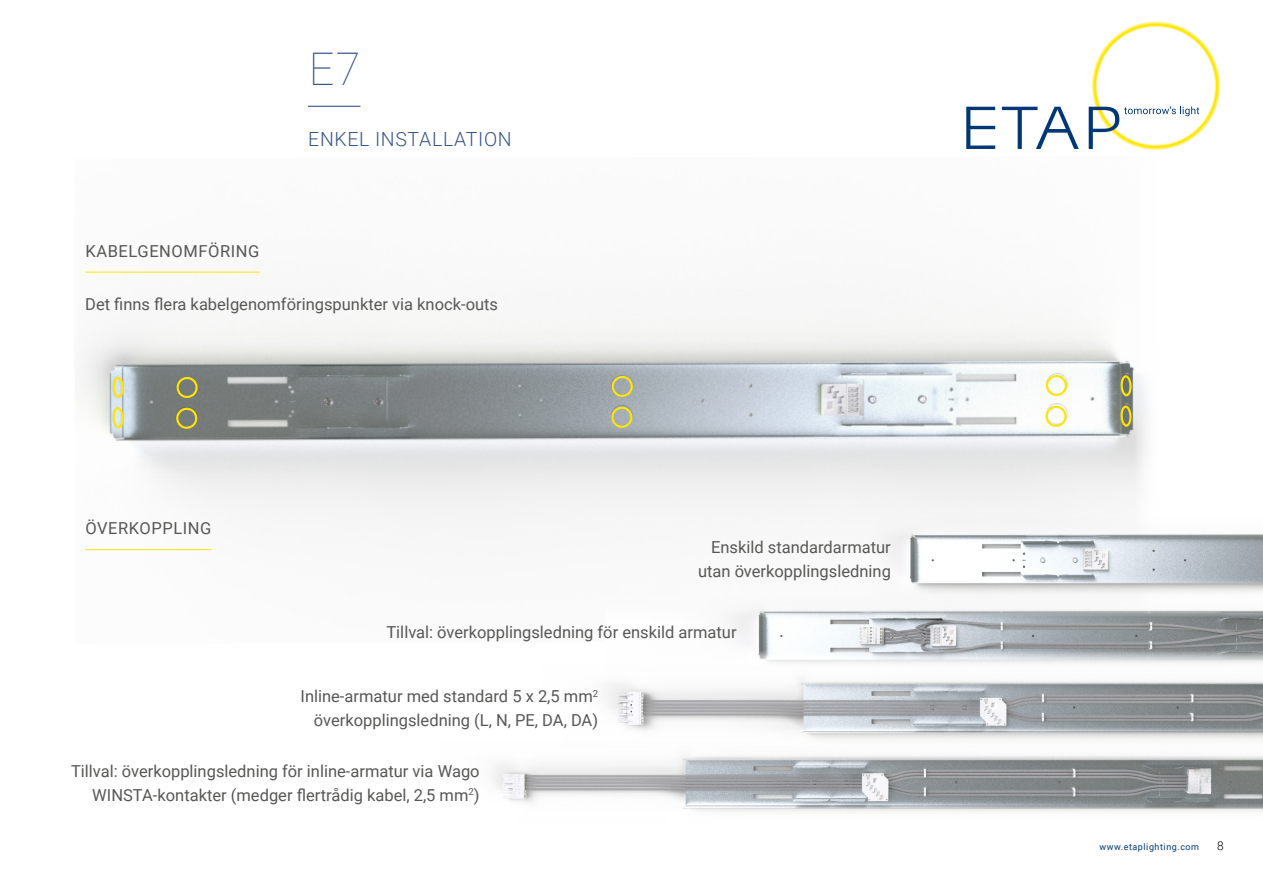
<style>
.page{position:relative;width:1263px;height:893px;background:#fff}
.page>*{position:absolute;margin:0;border:0;box-sizing:border-box;transform-origin:0 0}
.t1{font:100 45px "Roboto";color:#38548d}
.t2{font:300 19.5px "Roboto";letter-spacing:.035em;color:#38548d}
.t3{font:16.5px/24px "Roboto";color:#575756;text-align:right}
.t4{font:16.5px "Roboto";letter-spacing:.035em;color:#575756}
.t5{font:300 12px "Roboto";color:#000}
.t6{font:9px "Roboto";letter-spacing:.06em;color:#003876}
</style>
<div class="page">
<svg style="left:966px;top:107px;width:29px;height:42px"></svg>
<svg style="left:1002px;top:107px;width:77px;height:42px"></svg>
<svg style="left:1089px;top:21px;width:132px;height:129px"></svg>
<img style="left:79px;top:271px;width:1067px;height:280px">
<svg style="left:609px;top:373px;width:27px;height:25px"></svg>
<svg style="left:608px;top:404px;width:27px;height:25px"></svg>
<svg style="left:174px;top:374px;width:26px;height:25px"></svg>
<svg style="left:173px;top:405px;width:27px;height:25px"></svg>
<svg style="left:1043px;top:372px;width:27px;height:25px"></svg>
<svg style="left:1043px;top:403px;width:26px;height:25px"></svg>
<div style="left:1120px;top:375px;width:12px;height:21px;border:2px solid #ffe600;border-radius:50%"></div>
<div style="left:1120px;top:405px;width:12px;height:22px;border:2px solid #ffe600;border-radius:50%"></div>
<div style="left:113px;top:377px;width:11px;height:21px;border:2px solid #ffe600;border-radius:50%"></div>
<div style="left:112px;top:407px;width:12px;height:21px;border:2px solid #ffe600;border-radius:50%"></div>
<img style="left:863px;top:517px;width:400px;height:78px">
<img style="left:729px;top:607px;width:534px;height:56px">
<img style="left:606px;top:679px;width:657px;height:61px">
<img style="left:493px;top:755px;width:770px;height:57px">
<hr style="left:308px;top:106px;width:52px;height:1px;background:#38548d">
<hr style="left:85px;top:549px;width:127px;height:1px;background:#ffe600">
<hr style="left:85px;top:272px;width:175px;height:1px;background:#ffe600">
<h1 class="t1" style="left:309px;top:37px;width:53px">E7</h1>
<p class="t4" style="left:86px;top:239px;width:176px">KABELGENOMFÖRING</p>
<p class="t2" style="left:308px;top:125px;width:205px">ENKEL INSTALLATION</p>
<p class="t3" style="left:85px;top:292px;width:414px">Det finns flera kabelgenomföringspunkter via knock-outs</p>
<p class="t4" style="left:85px;top:517px;width:128px">ÖVERKOPPLING</p>
<p class="t3" style="left:698px;top:535px;width:194px">Enskild standardarmatur utan överkopplingsledning</p>
<p class="t3" style="left:386px;top:620px;width:352px">Tillval: överkopplingsledning för enskild armatur</p>
<p class="t3" style="left:300px;top:684px;width:299px">Inline-armatur med standard 5 x 2,5 mm<sup>2 </sup>överkopplingsledning (L, N, PE, DA, DA)</p>
<p class="t3" style="left:71px;top:758px;width:410px">Tillval: överkopplingsledning för inline-armatur via Wago<br>WINSTA-kontakter (medger flertrådig kabel, 2,5 mm<sup>2</sup>)</p>
<p class="t6" style="left:1099px;top:841px;width:101px">www.etaplighting.com</p>
<p class="t5" style="left:1217px;top:838px;width:8px">8</p>
</div>
